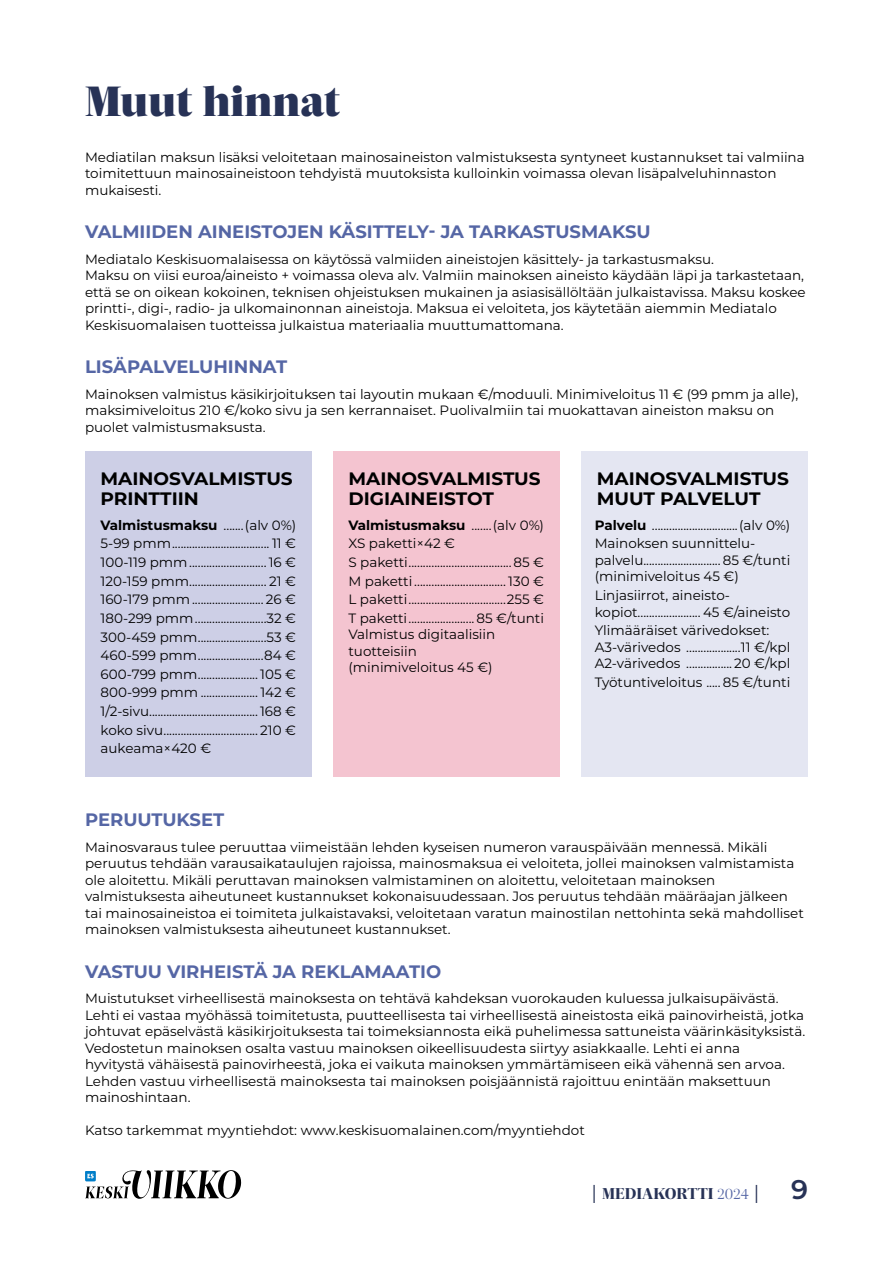
<style>
.page{position:relative;width:893px;height:1263px;background:#fff}
.page>*{position:absolute;margin:0;border:0;box-sizing:border-box;transform-origin:0 0}
.t1{font:900 40.5px "Majrit Bn";color:#273256}
.t2{font:700 18px "Montserrat";color:#5566a5}
.t3{font:700 18px/19.5px "Montserrat";color:#000}
.t4{font:700 15px "Majrit Bn";color:#273256}
.t5{font:13.5px/16.5px "Montserrat";color:#000}
.s1{font-weight:700}
.s2{font-family:"Aktiv Grotesk";font-weight:300}
.s3{font-weight:300;color:#5566a5}
.s4{font-family:"Montserrat";font-weight:600;font-size:27px}
</style>
<div class="page">
<svg style="left:85px;top:1170px;width:157px;height:29px"></svg>
<div style="left:85px;top:451px;width:227px;height:326px;background:#cdcfe6"></div>
<div style="left:333px;top:451px;width:227px;height:326px;background:#f4c4d0"></div>
<div style="left:581px;top:451px;width:227px;height:326px;background:#e4e6f2"></div>
<h1 class="t1" style="left:85px;top:75px;width:257px">Muut hinnat</h1>
<p class="t5" style="left:85px;top:148px;width:721px">Mediatilan maksun lisäksi veloitetaan mainosaineiston valmistuksesta syntyneet kustannukset tai valmiina toimitettuun mainosaineistoon tehdyistä muutoksista kulloinkin voimassa olevan lisäpalveluhinnaston mukaisesti.</p>
<h2 class="t2" style="left:85px;top:219px;width:567px">VALMIIDEN AINEISTOJEN KÄSITTELY- JA TARKASTUSMAKSU</h2>
<p class="t5" style="left:85px;top:250px;width:722px">Mediatalo Keskisuomalaisessa on käytössä valmiiden aineistojen käsittely- ja tarkastusmaksu.<br>Maksu on viisi euroa/aineisto + voimassa oleva alv. Valmiin mainoksen aineisto käydään läpi ja tarkastetaan, että se on oikean kokoinen, teknisen ohjeistuksen mukainen ja asiasisällöltään julkaistavissa. Maksu koskee printti-, digi-, radio- ja ulkomainonnan aineistoja. Maksua ei veloiteta, jos käytetään aiemmin Mediatalo Keskisuomalaisen tuotteissa julkaistua materiaalia muuttumattomana.</p>
<h2 class="t2" style="left:85px;top:354px;width:204px">LISÄPALVELUHINNAT</h2>
<p class="t5" style="left:85px;top:385px;width:715px">Mainoksen valmistus käsikirjoituksen tai layoutin mukaan €/moduuli. Minimiveloitus 11 € (99 pmm ja alle), maksimiveloitus 210 €/koko sivu ja sen kerrannaiset. Puolivalmiin tai muokattavan aineiston maksu on puolet valmistusmaksusta.</p>
<h2 class="t3" style="left:101px;top:468px;width:194px">MAINOSVALMISTUS<br>PRINTTIIN</h2>
<p class="t5" style="left:101px;top:515px;width:197px;line-height:18.6px;text-align:justify"><span class="s1">Valmistusmaksu</span> .......(alv 0%)<br>5-99 pmm.................................. 11 € 100-119 pmm........................... 16 € 120-159 pmm........................... 21 € 160-179 pmm ......................... 26 € 180-299 pmm.........................32 € 300-459 pmm........................53 € 460-599 pmm.......................84 € 600-799 pmm..................... 105 € 800-999 pmm .................... 142 € 1/2-sivu...................................... 168 € koko sivu................................. 210 € aukeama×420 €</p>
<h2 class="t3" style="left:348px;top:468px;width:194px">MAINOSVALMISTUS<br>DIGIAINEISTOT</h2>
<p class="t5" style="left:348px;top:515px;width:197px;line-height:18.6px"><span class="s1">Valmistusmaksu</span> .......(alv 0%)<br>XS paketti×42 €<br>S paketti....................................85 € M paketti ................................ 130 € L paketti..................................255 € T paketti.......................85 €/tunti</p>
<p class="t5" style="left:348px;top:626px;width:148px">Valmistus digitaalisiin tuotteisiin (minimiveloitus 45 €)</p>
<h2 class="t3" style="left:597px;top:468px;width:194px">MAINOSVALMISTUS<br>MUUT PALVELUT</h2>
<p class="t5" style="left:595px;top:515px;width:197px;line-height:18.6px"><span class="s1">Palvelu</span> ..............................(alv 0%)<br>Mainoksen suunnittelu-</p>
<p class="t5" style="left:595px;top:551px;width:197px">palvelu...........................85 €/tunti (minimiveloitus 45 €)</p>
<p class="t5" style="left:595px;top:586px;width:197px">Linjasiirrot, aineisto&shy;kopiot...................... 45 €/aineisto</p>
<p class="t5" style="left:595px;top:622px;width:197px">Ylimääräiset värivedokset:<br>A3-värivedos ...................11 €/kpl<br>A2-värivedos ................ 20 €/kpl</p>
<p class="t5" style="left:595px;top:673px;width:197px">Työtuntiveloitus .....85 €/tunti</p>
<h2 class="t2" style="left:85px;top:807px;width:141px">PERUUTUKSET</h2>
<p class="t5" style="left:85px;top:838px;width:720px">Mainosvaraus tulee peruuttaa viimeistään lehden kyseisen numeron varauspäivään mennessä. Mikäli peruutus tehdään varausaikataulujen rajoissa, mainosmaksua ei veloiteta, jollei mainoksen valmistamista ole aloitettu. Mikäli peruttavan mainoksen valmistaminen on aloitettu, veloitetaan mainoksen valmistuksesta aiheutuneet kustannukset kokonaisuudessaan. Jos peruutus tehdään määräajan jälkeen tai mainosaineistoa ei toimiteta julkaistavaksi, veloitetaan varatun mainostilan nettohinta sekä mahdolliset mainoksen valmistuksesta aiheutuneet kustannukset.</p>
<h2 class="t2" style="left:85px;top:958px;width:358px">VASTUU VIRHEISTÄ JA REKLAMAATIO</h2>
<p class="t5" style="left:85px;top:990px;width:722px">Muistutukset virheellisestä mainoksesta on tehtävä kahdeksan vuorokauden kuluessa julkaisupäivästä.<br>Lehti ei vastaa myöhässä toimitetusta, puutteellisesta tai virheellisestä aineistosta eikä painovirheistä, jotka johtuvat epäselvästä käsikirjoituksesta tai toimeksiannosta eikä puhelimessa sattuneista väärinkäsityksistä.<br>Vedostetun mainoksen osalta vastuu mainoksen oikeellisuudesta siirtyy asiakkaalle. Lehti ei anna<br>hyvitystä vähäisestä painovirheestä, joka ei vaikuta mainoksen ymmärtämiseen eikä vähennä sen arvoa.<br>Lehden vastuu virheellisestä mainoksesta tai mainoksen poisjäännistä rajoittuu enintään maksettuun mainoshintaan.</p>
<p class="t5" style="left:85px;top:1122px;width:501px">Katso tarkemmat myyntiehdot: www.keskisuomalainen.com/myyntiehdot</p>
<p class="t4" style="left:590px;top:1184px;width:220px"><span class="s2">│</span> MEDIAKORTTI <span class="s3">2024</span> <span class="s2">│</span> <span class="s4">9</span></p>
</div>
